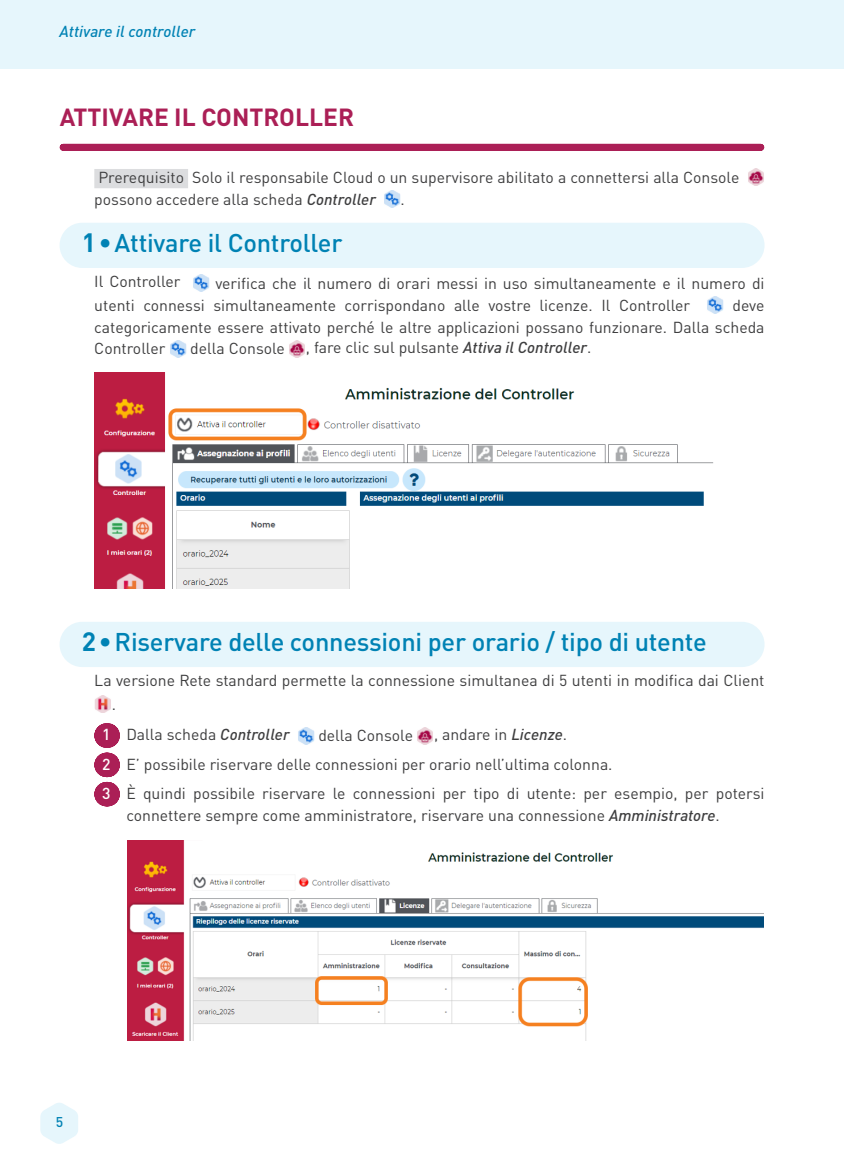
<style>
.page{position:relative;width:844px;height:1166px;background:#fff}
.page>*{position:absolute;margin:0;border:0;box-sizing:border-box;transform-origin:0 0}
.t1{font:500 25.38px "DINOT";letter-spacing:-.01em;color:#0082b4}
.TitreChapitre{font:700 24.5px "DINOT";color:#ab1f56}
.Courant{font:15.75px/21.9px "DINOT";color:#3e3e3f}
.Prérequis{font:15.75px/21.9px "DINOT";color:#3e3e3f}
.t2{font:italic 500 15.75px "DINOT";color:#0082b4}
.s1{font-weight:500;font-style:italic}
.s2{font-weight:700;font-size:26.25px}
.s3{font-weight:500;color:#fff}
.s4{font-style:normal;font-size:14px}
</style>
<div class="page">
<svg style="left:40px;top:1103px;width:38px;height:41px"></svg>
<div style="left:0;top:0;width:843px;height:69px;background:#e6f6fc"></div>
<div style="left:63px;top:144px;width:697px;height:7px;background:#ab1f56"></div>
<div style="left:94px;top:169px;width:94px;height:19px;background:#dcdddf"></div>
<div style="left:60px;top:223px;width:704px;height:45px;background:#e6f6fc;border-radius:23px"></div>
<div style="left:60px;top:622px;width:704px;height:45px;background:#e6f6fc;border-radius:23px"></div>
<svg style="left:107px;top:723px;width:1px;height:83px"></svg>
<img style="left:748px;top:169px;width:16px;height:17px">
<img style="left:384px;top:190px;width:16px;height:18px">
<img style="left:193px;top:275px;width:16px;height:17px">
<img style="left:707px;top:297px;width:16px;height:17px">
<img style="left:170px;top:340px;width:16px;height:17px">
<img style="left:289px;top:340px;width:16px;height:18px">
<img style="left:94px;top:372px;width:620px;height:216px">
<img style="left:94px;top:696px;width:17px;height:17px">
<img style="left:298px;top:727px;width:16px;height:18px">
<img style="left:417px;top:727px;width:16px;height:18px">
<img style="left:128px;top:840px;width:635px;height:200px">
<p class="t2" style="left:60px;top:21px;width:137px">Attivare il controller</p>
<p class="TitreChapitre" style="left:60px;top:101px;width:296px">ATTIVARE IL CONTROLLER</p>
<p class="Prérequis" style="left:94px;top:166px;width:646px">Prerequisito Solo il responsabile Cloud o un supervisore abilitato a connettersi alla Console possono accedere alla scheda <span class="s1">Controller</span></p>
<p class="Prérequis" style="left:400px;top:188px;width:6px">.</p>
<p class="t1" style="left:82px;top:227px;width:262px"><span class="s2">1•</span>Attivare il Controller</p>
<p class="Courant" style="left:94px;top:270px;width:88px">Il Controller</p>
<p class="Courant" style="left:94px;top:272px;width:671px;text-indent:121px">verifica che il numero di orari messi in uso simultaneamente e il numero di utenti connessi simultaneamente corrispondano alle vostre licenze. Il Controller</p>
<p class="Courant" style="left:94px;top:294px;width:671px;text-align:justify;text-indent:638px">deve categoricamente essere attivato perché le altre applicazioni possano funzionare. Dalla scheda Controller</p>
<p class="Courant" style="left:190px;top:337px;width:96px">della Console</p>
<p class="Courant" style="left:306px;top:336px;width:287px">, fare clic sul pulsante <span class="s1">Attiva il Controller</span>.</p>
<p class="t1" style="left:82px;top:626px;width:626px"><span class="s2">2•</span>Riservare delle connessioni per orario / tipo di utente</p>
<p class="Courant" style="left:112px;top:668px;width:654px;line-height:23.6px;text-indent:-17px">La versione Rete standard permette la connessione simultanea di 5 utenti in modifica dai Client .</p>
<p class="Courant" style="left:102px;top:723px;width:189px"><span class="s3">1</span> Dalla scheda <span class="s1">Controller</span></p>
<p class="Courant" style="left:318px;top:724px;width:96px">della Console</p>
<p class="Courant" style="left:434px;top:723px;width:134px">, andare in <span class="s1">Licenze</span>.</p>
<p class="Courant" style="left:102px;top:753px;width:511px"><span class="s3">2</span> E’ possibile riservare delle connessioni per orario nell’ultima colonna.</p>
<p class="Courant" style="left:126px;top:782px;width:639px;text-indent:-24px"><span class="s3">3</span> È quindi possibile riservare le connessioni per tipo di utente: per esempio, per potersi connettere sempre come amministratore, riservare una connessione <span class="s1">Amministratore</span>.</p>
<p class="t2" style="left:56px;top:1113px;width:9px">5<span class="s4">5</span></p>
</div>
